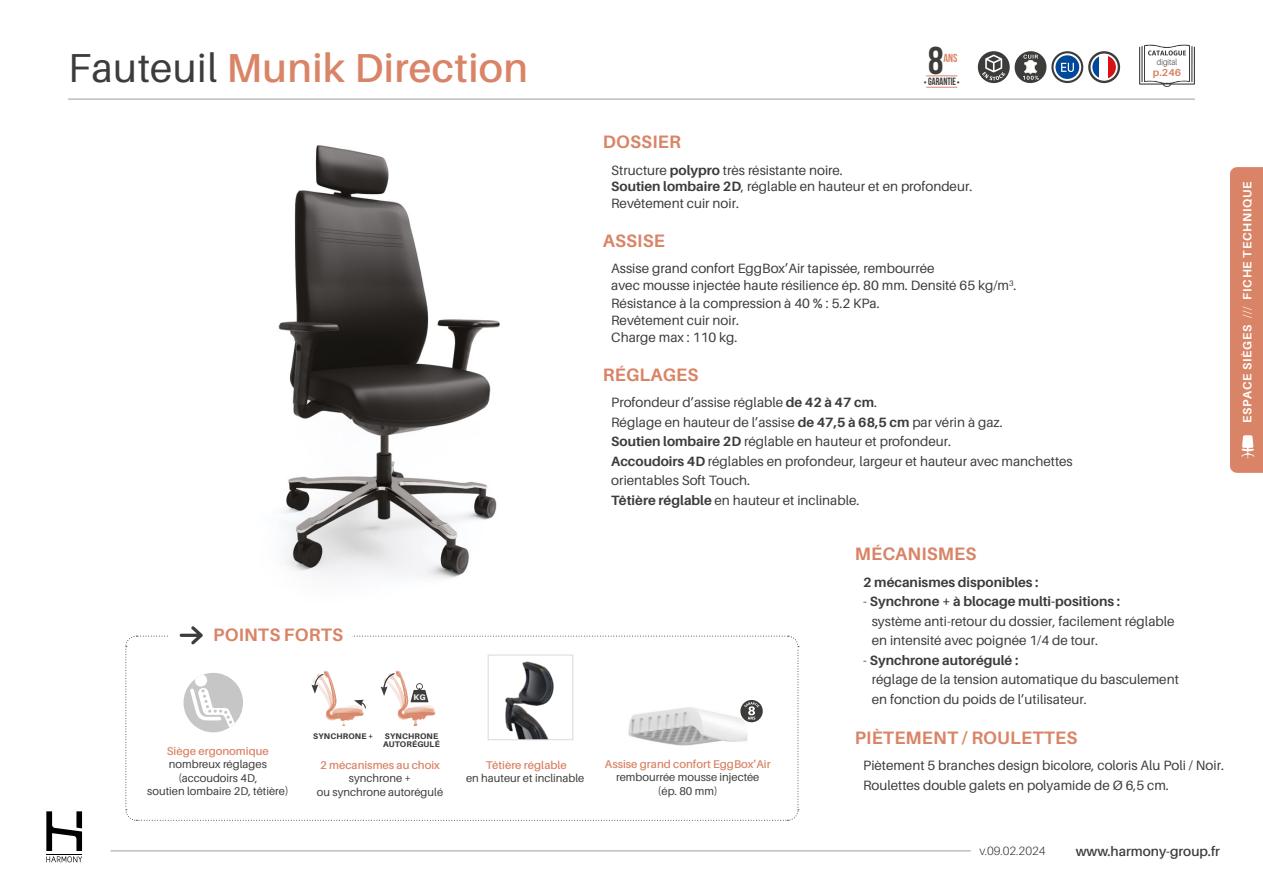
<style>
.page{position:relative;width:1263px;height:893px;background:#fff}
.page>*{position:absolute;margin:0;border:0;box-sizing:border-box;transform-origin:0 0}
.t1{font:600 40.5px "Aileron";letter-spacing:.01em;color:#d98466}
.t2{font:700 38.7px "Bebas Neue";color:#3c3c3b}
.t3{font:700 18px "Aileron";letter-spacing:.01em;color:#d98466}
.t4{font:13.5px/19.5px "Aileron";color:#3c3c3b}
.t5{font:700 13.5px "Aileron";color:#3c3c3b}
.t6{font:600 13.5px "Aileron";color:#3c3c3b}
.t7{font:700 12px "Aileron";letter-spacing:.06em;color:#fff}
.t8{font:300 12px "Aileron";color:#3c3c3b}
.t9{font:700 11.7px "Bebas Neue";color:#d98466}
.t10{font:11.25px/13.5px "Aileron";color:#3c3c3b;text-align:center}
.t11{font:600 11.25px "Aileron";color:#d98466}
.t12{font:700 10.5px "Bebas Neue";color:#3c3c3b;scale:.9 1}
.t13{font:700 10.2px "Aileron";color:#d98466}
.t14{font:300 8.55px "Aileron";color:#3c3c3b;scale:.9 1}
.t15{font:900 8.25px "Aileron";color:#ededed}
.t16{font:800 8.1px/8.1px "Aileron";letter-spacing:.02em;color:#3c3c3b}
.s1{font-weight:400;color:#3c3c3b}
.s2{font-size:7.5px}
.s3{font-weight:700}
.s4{font-weight:300}
</style>
<div class="page">
<svg style="left:46px;top:811px;width:36px;height:51px"></svg>
<hr style="left:111px;top:851px;width:860px;height:1px;background:#9d9d9c">
<img style="left:164px;top:98px;width:429px;height:480px">
<svg style="left:1139px;top:45px;width:56px;height:42px"></svg>
<svg style="left:125px;top:626px;width:674px;height:195px"></svg>
<div style="left:195px;top:674px;width:12px;height:12px;background:#fff;border-radius:50%"></div>
<hr style="left:926px;top:76px;width:31px;height:1px;background:#d98466">
<hr style="left:926px;top:87px;width:31px;height:1px;background:#d98466">
<svg style="left:978px;top:51px;width:69px;height:33px"></svg>
<svg style="left:1051px;top:51px;width:32px;height:32px"></svg>
<svg style="left:1053px;top:53px;width:28px;height:28px"></svg>
<svg style="left:1061px;top:63px;width:13px;height:9px"></svg>
<svg style="left:1088px;top:51px;width:32px;height:32px"></svg>
<svg style="left:1091px;top:54px;width:8px;height:26px"></svg>
<div style="left:1099px;top:54px;width:10px;height:26px;background:#fff"></div>
<svg style="left:1109px;top:54px;width:8px;height:26px"></svg>
<div style="left:1090px;top:54px;width:28px;height:27px;border:2px solid #fff;border-radius:50%"></div>
<div style="left:1230px;top:167px;width:33px;height:306px;background:#d98466"></div>
<hr style="left:68px;top:99px;width:1127px;height:1px;background:#9d9d9c">
<h1 class="t1" style="left:68px;top:46px;width:461px"><span class="s1">Fauteuil</span> Munik Direction</h1>
<h2 class="t2" style="left:928px;top:39px;width:17px">8</h2>
<p class="t9" style="left:943px;top:52px;width:16px">ANS</p>
<p class="t12" style="left:924px;top:76px;width:42px"><span class="s2">•</span> GARANTIE <span class="s2">•</span></p>
<p class="t14" style="left:1157px;top:57px;width:24px">digital</p>
<p class="t13" style="left:1153px;top:67px;width:30px">p.246</p>
<h3 class="t3" style="left:213px;top:625px;width:131px">POINTS FORTS</h3>
<p class="t11" style="left:167px;top:744px;width:103px">Siège ergonomique</p>
<p class="t10" style="left:147px;top:757px;width:143px">nombreux réglages (accoudoirs 4D,<br>soutien lombaire 2D, têtière)</p>
<p class="t16" style="left:313px;top:732px;width:62px">SYNCHRONE +</p>
<p class="t15" style="left:413px;top:692px;width:14px">KG</p>
<p class="t16" style="left:383px;top:732px;width:58px">SYNCHRONE<br>AUTORÉGULÉ</p>
<p class="t11" style="left:320px;top:758px;width:121px">2 mécanismes au choix</p>
<p class="t10" style="left:317px;top:771px;width:128px">synchrone +<br>ou synchrone autorégulé</p>
<p class="t11" style="left:486px;top:758px;width:82px">Têtière réglable</p>
<p class="t10" style="left:466px;top:771px;width:120px">en hauteur et inclinable</p>
<h3 class="t3" style="left:603px;top:132px;width:80px">DOSSIER</h3>
<p class="t4" style="left:611px;top:162px;width:363px;line-height:16.5px">Structure <span class="s3">polypro</span> très résistante noire.<br><span class="s3">Soutien lombaire 2D</span>, réglable en hauteur et en profondeur.<br>Revêtement cuir noir.</p>
<h3 class="t3" style="left:603px;top:230px;width:64px">ASSISE</h3>
<p class="t4" style="left:611px;top:260px;width:407px;line-height:17.2px">Assise grand confort EggBox’Air tapissée, rembourrée<br>avec mousse injectée haute résilience ép. 80 mm. Densité 65 kg/m<sup>3</sup>.<br>Résistance à la compression à 40 % : 5.2 KPa.<br>Revêtement cuir noir.<br>Charge max : 110 kg.</p>
<h3 class="t3" style="left:603px;top:365px;width:97px">RÉGLAGES</h3>
<p class="t4" style="left:611px;top:393px;width:463px">Profondeur d’assise réglable <span class="s3">de 42 à 47 cm</span>.<br>Réglage en hauteur de l’assise <span class="s3">de 47,5 à 68,5 cm</span> par vérin à gaz.<br><span class="s3">Soutien lombaire 2D</span> réglable en hauteur et profondeur.<br><span class="s3">Accoudoirs 4D</span> réglables en profondeur, largeur et hauteur avec manchettes orientables Soft Touch.<br><span class="s3">Têtière réglable</span> en hauteur et inclinable.</p>
<p class="t11" style="left:605px;top:757px;width:167px">Assise grand confort EggBox’Air</p>
<p class="t10" style="left:616px;top:770px;width:145px">rembourrée mousse injectée (ép. 80 mm)</p>
<h3 class="t3" style="left:855px;top:544px;width:123px">MÉCANISMES</h3>
<p class="t5" style="left:863px;top:574px;width:177px">2 mécanismes disponibles :</p>
<p class="t4" style="left:872px;top:592px;width:304px;text-indent:-9px">- <span class="s3">Synchrone + à blocage multi-positions :<br></span>système anti-retour du dossier, facilement réglable en intensité avec poignée 1/4 de tour.</p>
<p class="t4" style="left:872px;top:650px;width:309px;text-indent:-9px">- <span class="s3">Synchrone autorégulé :<br></span>réglage de la tension automatique du basculement en fonction du poids de l’utilisateur.</p>
<h3 class="t3" style="left:855px;top:727px;width:224px">PIÈTEMENT / ROULETTES</h3>
<p class="t4" style="left:863px;top:756px;width:362px">Piètement 5 branches design bicolore, coloris Alu Poli / Noir.<br>Roulettes double galets en polyamide de Ø 6,5 cm.</p>
<p class="t7" style="left:1240px;top:423px;width:242px;rotate:-90deg">ESPACE SIÈGES <span class="s4">///</span> FICHE TECHNIQUE</p>
<p class="t8" style="left:979px;top:844px;width:68px">v.09.02.2024</p>
<p class="t6" style="left:1076px;top:843px;width:146px">www.harmony-group.fr</p>
</div>
